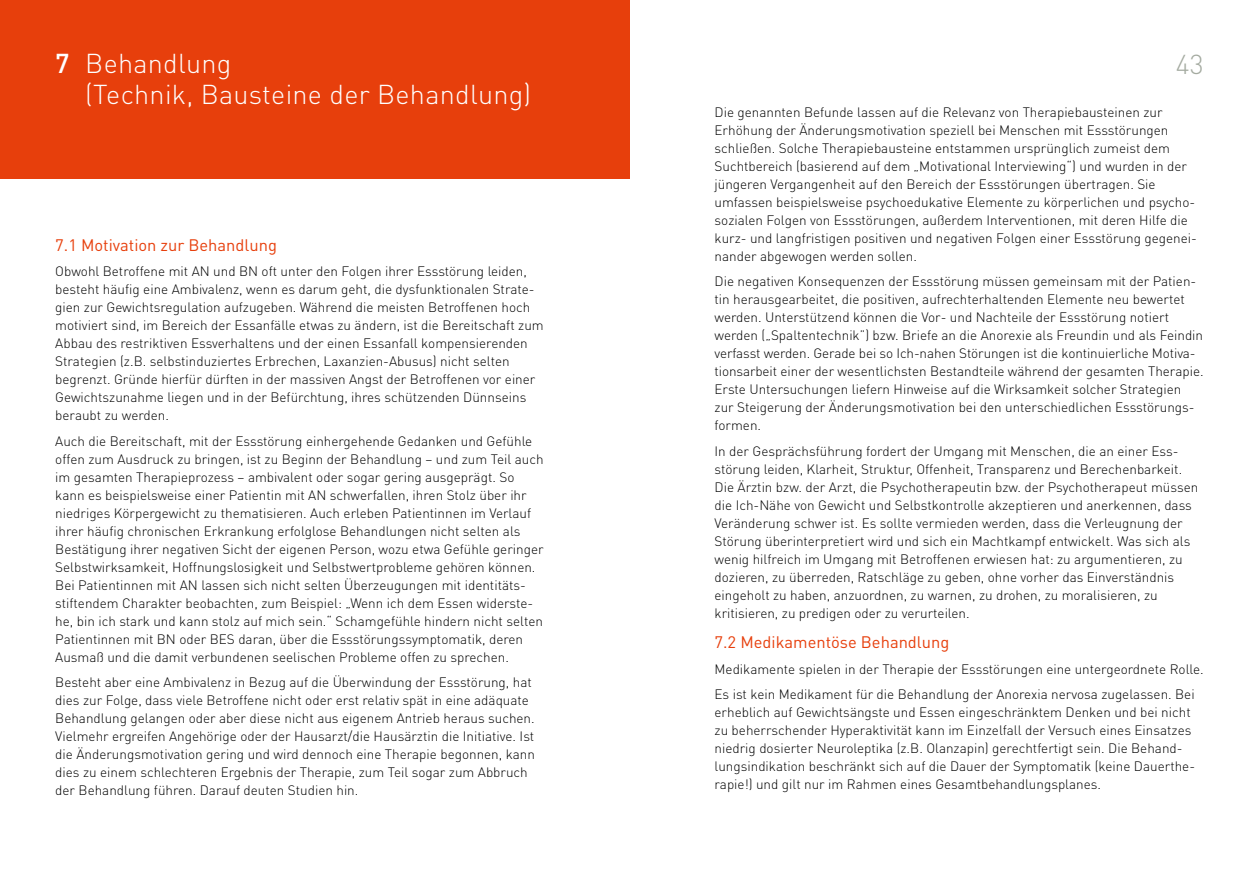
<style>
.page{position:relative;width:1259px;height:893px;background:#fff}
.page>*{position:absolute;margin:0;border:0;box-sizing:border-box;transform-origin:0 0}
.t1{font:300 27px "DIN Pro";letter-spacing:.01em;color:#fff}
.t2{font:300 27px "DIN Pro";color:#a4aaa0}
.DHS_Suchtmedizinische_Reihe_H2{font:16.5px "DIN Pro";color:#e73f0c}
.DHS_Suchtmedizinische_Reihe_p{font:300 13.5px/18px "DIN Pro";color:#000}
.DHS_Suchtmedizinische_Reihe_Subhead_einl{font:300 13.5px/18px "DIN Pro";color:#000}
.s1{font-weight:500}
.s2{color:#a4aaa0}
</style>
<div class="page">
<div style="left:0;top:0;width:629px;height:179px;background:#e73f0c"></div>
<h1 class="t1" style="left:55px;top:45px;width:178px"><span class="s1">7</span><span class="s2">42</span>Behandlung</h1>
<h1 class="t2" style="left:1176px;top:46px;width:29px">43</h1>
<h1 class="t1" style="left:85px;top:76px;width:447px">(Technik, Bausteine der Behandlung)</h1>
<p class="DHS_Suchtmedizinische_Reihe_p" style="left:714px;top:102px;width:484px">Die genannten Befunde lassen auf die Relevanz von Therapiebausteinen zur Erhöhung der Änderungsmotivation speziell bei Menschen mit Essstörungen schließen. Solche Therapiebausteine entstammen ursprünglich zumeist dem Suchtbereich (basierend auf dem „Motivational Interviewing“) und wurden in der jüngeren Vergangenheit auf den Bereich der Essstörungen übertragen. Sie umfassen beispielsweise psychoedukative Elemente zu körperlichen und psycho&shy;sozialen Folgen von Essstörungen, außerdem Interventionen, mit deren Hilfe die kurz- und langfristigen positiven und negativen Folgen einer Essstörung gegenei&shy;nander abgewogen werden sollen.</p>
<p class="DHS_Suchtmedizinische_Reihe_p" style="left:714px;top:272px;width:490px">Die negativen Konsequenzen der Essstörung müssen gemeinsam mit der Patien&shy;tin herausgearbeitet, die positiven, aufrechterhaltenden Elemente neu bewertet werden. Unterstützend können die Vor- und Nachteile der Essstörung notiert werden („Spaltentechnik”) bzw. Briefe an die Anorexie als Freundin und als Feindin verfasst werden. Gerade bei so Ich-nahen Störungen ist die kontinuierliche Motiva&shy;tionsarbeit einer der wesentlichsten Bestandteile während der gesamten Therapie.<br>Erste Untersuchungen liefern Hinweise auf die Wirksamkeit solcher Strategien zur Steigerung der Änderungsmotivation bei den unterschiedlichen Essstörungs&shy;formen.</p>
<p class="DHS_Suchtmedizinische_Reihe_p" style="left:714px;top:441px;width:485px">In der Gesprächsführung fordert der Umgang mit Menschen, die an einer Ess&shy;störung leiden, Klarheit, Struktur, Offenheit, Transparenz und Berechenbarkeit.<br>Die Ärztin bzw. der Arzt, die Psychotherapeutin bzw. der Psychotherapeut müssen die Ich-Nähe von Gewicht und Selbstkontrolle akzeptieren und anerkennen, dass Veränderung schwer ist. Es sollte vermieden werden, dass die Verleugnung der Störung überinterpretiert wird und sich ein Machtkampf entwickelt. Was sich als wenig hilfreich im Umgang mit Betroffenen erwiesen hat: zu argumentieren, zu dozieren, zu überreden, Ratschläge zu geben, ohne vorher das Einverständnis eingeholt zu haben, anzuordnen, zu warnen, zu drohen, zu moralisieren, zu kritisieren, zu predigen oder zu verurteilen.</p>
<h2 class="DHS_Suchtmedizinische_Reihe_H2" style="left:714px;top:631px;width:236px">7.2 Medikamentöse Behandlung</h2>
<p class="DHS_Suchtmedizinische_Reihe_Subhead_einl" style="left:714px;top:659px;width:490px">Medikamente spielen in der Therapie der Essstörungen eine untergeordnete Rolle.</p>
<p class="DHS_Suchtmedizinische_Reihe_Subhead_einl" style="left:714px;top:685px;width:482px">Es ist kein Medikament für die Behandlung der Anorexia nervosa zugelassen. Bei erheblich auf Gewichtsängste und Essen eingeschränktem Denken und bei nicht zu beherrschender Hyperaktivität kann im Einzelfall der Versuch eines Einsatzes niedrig dosierter Neuroleptika (z.B. Olanzapin) gerechtfertigt sein. Die Behand&shy;lungsindikation beschränkt sich auf die Dauer der Symptomatik (keine Dauerthe&shy;rapie!) und gilt nur im Rahmen eines Gesamtbehandlungsplanes.</p>
<h2 class="DHS_Suchtmedizinische_Reihe_H2" style="left:55px;top:234px;width:223px">7.1 Motivation zur Behandlung</h2>
<p class="DHS_Suchtmedizinische_Reihe_p" style="left:55px;top:262px;width:490px">Obwohl Betroffene mit AN und BN oft unter den Folgen ihrer Essstörung leiden, besteht häufig eine Ambivalenz, wenn es darum geht, die dysfunktionalen Strate&shy;gien zur Gewichtsregulation aufzugeben. Während die meisten Betroffenen hoch motiviert sind, im Bereich der Essanfälle etwas zu ändern, ist die Bereitschaft zum Abbau des restriktiven Essverhaltens und der einen Essanfall kompensierenden Strategien (z.B. selbstinduziertes Erbrechen, Laxanzien-Abusus) nicht selten begrenzt. Gründe hierfür dürften in der massiven Angst der Betroffenen vor einer Gewichtszunahme liegen und in der Befürchtung, ihres schützenden Dünnseins beraubt zu werden.</p>
<p class="DHS_Suchtmedizinische_Reihe_p" style="left:55px;top:431px;width:490px">Auch die Bereitschaft, mit der Essstörung einhergehende Gedanken und Gefühle offen zum Ausdruck zu bringen, ist zu Beginn der Behandlung – und zum Teil auch im gesamten Therapieprozess – ambivalent oder sogar gering ausgeprägt. So kann es beispielsweise einer Patientin mit AN schwerfallen, ihren Stolz über ihr niedriges Körpergewicht zu thematisieren. Auch erleben Patientinnen im Verlauf ihrer häufig chronischen Erkrankung erfolglose Behandlungen nicht selten als Bestätigung ihrer negativen Sicht der eigenen Person, wozu etwa Gefühle geringer Selbstwirksamkeit, Hoffnungslosigkeit und Selbstwertprobleme gehören können.<br>Bei Patientinnen mit AN lassen sich nicht selten Überzeugungen mit identitäts&shy;stiftendem Charakter beobachten, zum Beispiel: „Wenn ich dem Essen widerste&shy;he, bin ich stark und kann stolz auf mich sein.“ Schamgefühle hindern nicht selten Patientinnen mit BN oder BES daran, über die Essstörungssymptomatik, deren Ausmaß und die damit verbundenen seelischen Probleme offen zu sprechen.</p>
<p class="DHS_Suchtmedizinische_Reihe_p" style="left:55px;top:673px;width:481px">Besteht aber eine Ambivalenz in Bezug auf die Überwindung der Essstörung, hat dies zur Folge, dass viele Betroffene nicht oder erst relativ spät in eine adäquate Behandlung gelangen oder aber diese nicht aus eigenem Antrieb heraus suchen.<br>Vielmehr ergreifen Angehörige oder der Hausarzt/die Hausärztin die Initiative. Ist die Änderungsmotivation gering und wird dennoch eine Therapie begonnen, kann dies zu einem schlechteren Ergebnis der Therapie, zum Teil sogar zum Abbruch der Behandlung führen. Darauf deuten Studien hin.</p>
</div>
